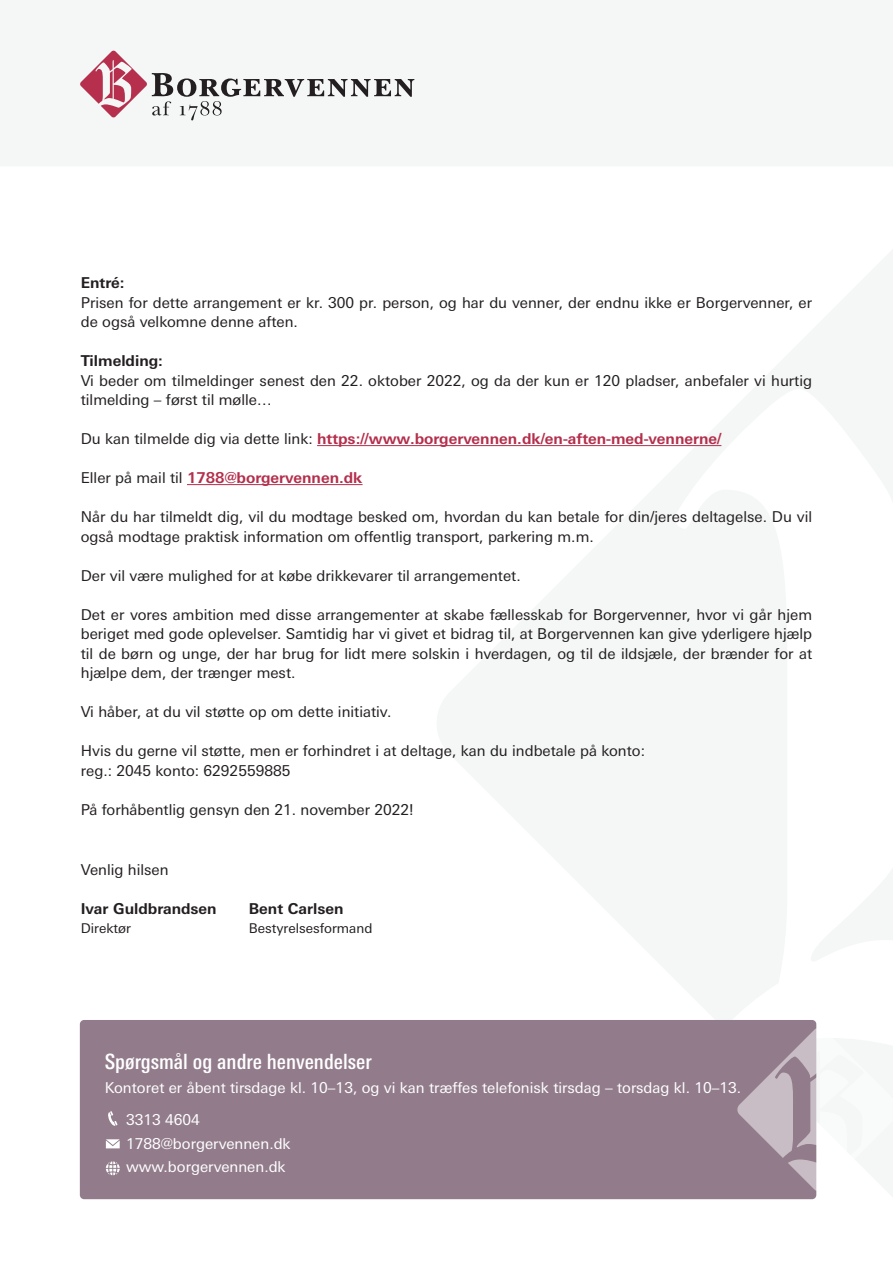
<style>
.page{position:relative;width:893px;height:1263px;background:#fff}
.page>*{position:absolute;margin:0;border:0;box-sizing:border-box;transform-origin:0 0}
.Afsnit{font:500 condensed 21px "Linotype Univers";color:#fff}
.t1{font:15px/19.5px "Linotype Univers Basic";color:#231f20}
.t2{font:15px "Linotype Univers Basic";color:#fff}
.t3{font:700 15px "Linotype Univers Basic";color:#b42f4c}
.t4{font:700 15px "Linotype Univers Basic";color:#231f20}
.t5{font:13.5px "Linotype Univers Basic";color:#231f20}
.s1{font-weight:400;color:#231f20}
</style>
<div class="page">
<svg style="left:80px;top:50px;width:334px;height:70px"></svg>
<hr style="left:317px;top:445px;width:404px;height:1px;background:#b42f4c">
<hr style="left:187px;top:484px;width:176px;height:1px;background:#b42f4c">
<div style="left:80px;top:1020px;width:736px;height:179px;background:#927c8c;border-radius:4px"></div>
<svg style="left:737px;top:1027px;width:80px;height:165px"></svg>
<svg style="left:108px;top:1111px;width:9px;height:15px"></svg>
<svg style="left:106px;top:1139px;width:14px;height:9px"></svg>
<svg style="left:106px;top:1161px;width:14px;height:14px"></svg>
<p class="t4" style="left:81px;top:274px;width:45px">Entré:</p>
<p class="t1" style="left:81px;top:293px;width:733px">Prisen for dette arrangement er kr. 300 pr. person, og har du venner, der endnu ikke er Borgervenner, er de også velkomne denne aften.</p>
<p class="t4" style="left:81px;top:352px;width:84px">Tilmelding:</p>
<p class="t1" style="left:81px;top:371px;width:733px">Vi beder om tilmeldinger senest den 22. oktober 2022, og da der kun er 120 pladser, anbefaler vi hurtig tilmelding – først til mølle…</p>
<p class="t3" style="left:81px;top:430px;width:642px"><span class="s1">Du kan tilmelde dig via dette link:</span> https://www.borgervennen.dk/en-aften-med-vennerne/</p>
<p class="t3" style="left:81px;top:469px;width:283px"><span class="s1">Eller på mail til</span> 1788@borgervennen.dk</p>
<p class="t1" style="left:81px;top:507px;width:733px">Når du har tilmeldt dig, vil du modtage besked om, hvordan du kan betale for din/jeres deltagelse. Du vil også modtage praktisk information om offentlig transport, parkering m.m.</p>
<p class="t1" style="left:81px;top:566px;width:441px">Der vil være mulighed for at købe drikkevarer til arrangementet.</p>
<p class="t1" style="left:81px;top:605px;width:733px;text-align:justify">Det er vores ambition med disse arrangementer at skabe fællesskab for Borgervenner, hvor vi går hjem beriget med gode oplevelser. Samtidig har vi givet et bidrag til, at Borgervennen kan give yderligere hjælp til de børn og unge, der har brug for lidt mere solskin i hverdagen, og til de ildsjæle, der brænder for at hjælpe dem, der trænger mest.</p>
<p class="t1" style="left:81px;top:702px;width:312px">Vi håber, at du vil støtte op om dette initiativ.</p>
<p class="t1" style="left:81px;top:741px;width:566px">Hvis du gerne vil støtte, men er forhindret i at deltage, kan du indbetale på konto:</p>
<p class="t1" style="left:81px;top:761px;width:211px">reg.: 2045 konto: 6292559885</p>
<p class="t1" style="left:81px;top:800px;width:334px">På forhåbentlig gensyn den 21. november 2022!</p>
<p class="t1" style="left:81px;top:859px;width:89px">Venlig hilsen</p>
<p class="t4" style="left:81px;top:899px;width:137px">Ivar Guldbrandsen</p>
<p class="t5" style="left:81px;top:921px;width:52px">Direktør</p>
<p class="t4" style="left:249px;top:899px;width:96px">Bent Carlsen</p>
<p class="t5" style="left:249px;top:921px;width:125px">Bestyrelsesformand</p>
<p class="Afsnit" style="left:105px;top:1049px;width:269px">Spørgsmål og andre henvendelser</p>
<p class="t2" style="left:105px;top:1079px;width:638px">Kontoret er åbent tirsdage kl. 10–13, og vi kan træffes telefonisk tirsdag – torsdag kl. 10–13.</p>
<p class="t2" style="left:126px;top:1111px;width:75px">3313 4604</p>
<p class="t2" style="left:126px;top:1135px;width:166px">1788@borgervennen.dk</p>
<p class="t2" style="left:126px;top:1158px;width:161px">www.borgervennen.dk</p>
</div>
